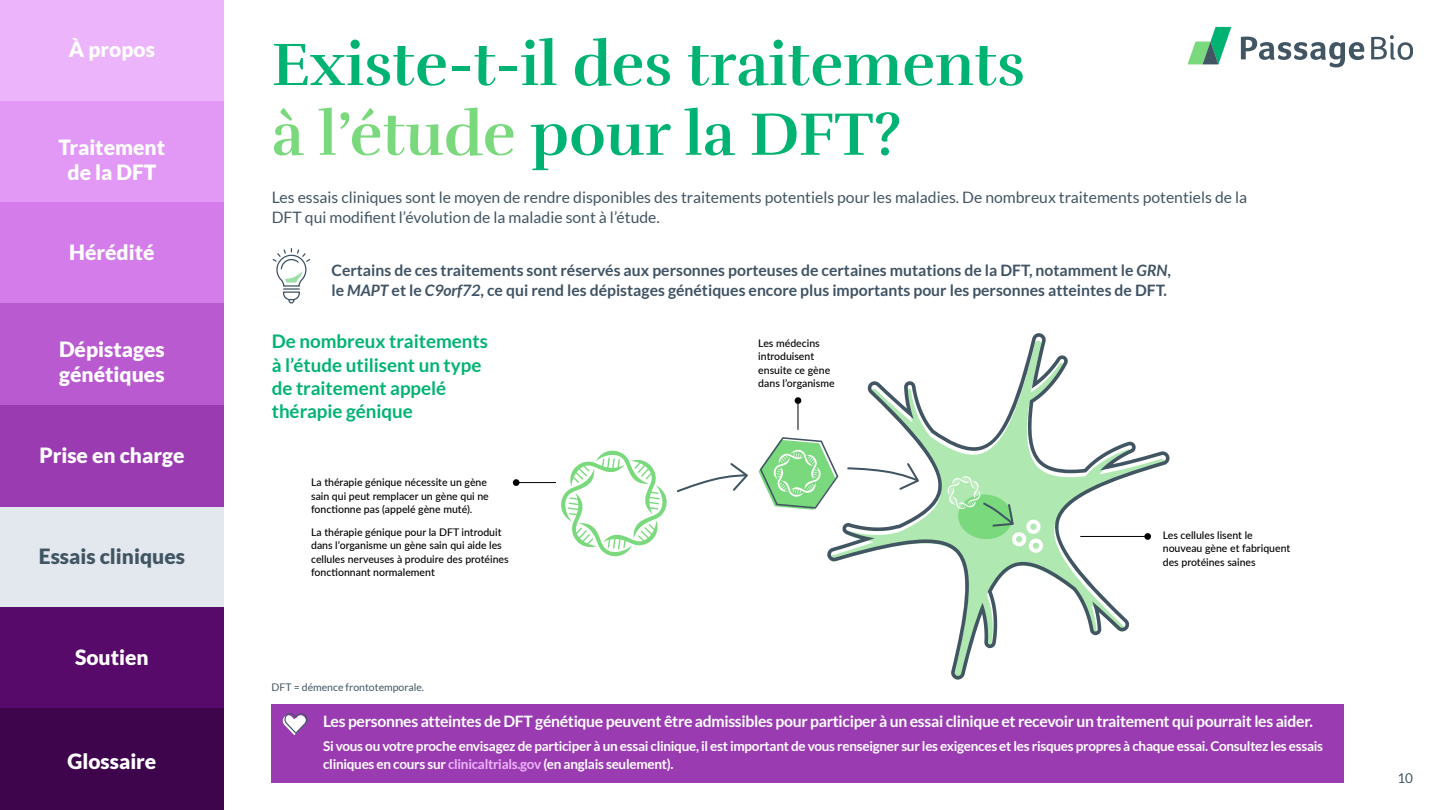
<style>
.page{position:relative;width:1440px;height:810px;background:#fff}
.page>*{position:absolute;margin:0;border:0;box-sizing:border-box;transform-origin:0 0}
.t1{font:700 61.5px/69.8px "Rufina";color:#00b373}
.t2{font:900 21px/25.2px "Lato";color:#fff;text-align:center}
.t3{font:900 21px "Lato";color:#415563}
.t4{font:700 18.75px/23.2px "Lato";color:#00b373}
.t5{font:700 15.75px/20.2px "Lato";color:#3f5364}
.t6{font:15.75px/20.2px "Lato";color:#415563}
.t7{font:700 15.75px "Lato";letter-spacing:-.02em;color:#fff}
.t8{font:700 13.5px/18px "Lato";letter-spacing:-.02em;color:#fff}
.t9{font:13.5px "Lato";color:#415563}
.t10{font:500 10.5px/13.5px "Lato";color:#000}
.t11{font:10.5px "Lato";color:#415563}
.s1{color:#79d97c}
.s2{font-style:italic}
.s3{color:#ecb4fa}
</style>
<div class="page">
<div style="left:272px;top:704px;width:1072px;height:79px;background:#9b3bb2"></div>
<svg style="left:282px;top:713px;width:26px;height:22px"></svg>
<svg style="left:827px;top:333px;width:343px;height:347px"></svg>
<svg style="left:846px;top:461px;width:75px;height:31px"></svg>
<svg style="left:759px;top:436px;width:80px;height:74px"></svg>
<svg style="left:561px;top:450px;width:187px;height:107px"></svg>
<svg style="left:945px;top:474px;width:99px;height:80px;background:#a7e2a9"></svg>
<div style="left:1144px;top:533px;width:7px;height:7px;background:#000;border-radius:50%"></div>
<hr style="left:1080px;top:536px;width:67px;height:1px;background:#000">
<div style="left:795px;top:397px;width:6px;height:7px;background:#000;border-radius:50%"></div>
<svg style="left:798px;top:403px;width:1px;height:27px"></svg>
<div style="left:513px;top:479px;width:7px;height:7px;background:#000;border-radius:50%"></div>
<hr style="left:517px;top:482px;width:39px;height:1px;background:#000">
<svg style="left:1188px;top:27px;width:43px;height:37px"></svg>
<svg style="left:1241px;top:37px;width:123px;height:30px"></svg>
<svg style="left:1371px;top:35px;width:42px;height:25px"></svg>
<svg style="left:272px;top:248px;width:39px;height:56px"></svg>
<div style="left:0;top:507px;width:224px;height:101px;background:#e2e8ed"></div>
<div style="left:0;top:0;width:224px;height:102px;background:#ecb4fa"></div>
<div style="left:0;top:102px;width:224px;height:101px;background:#e298f5"></div>
<div style="left:0;top:203px;width:224px;height:101px;background:#d57ceb"></div>
<div style="left:0;top:304px;width:224px;height:101px;background:#b95ad1"></div>
<div style="left:0;top:405px;width:224px;height:102px;background:#9b3bb2"></div>
<div style="left:0;top:608px;width:224px;height:101px;background:#580a6b"></div>
<div style="left:0;top:709px;width:224px;height:101px;background:#3e054d"></div>
<h2 class="t2" style="left:69px;top:37px;width:88px">À propos</h2>
<h2 class="t2" style="left:59px;top:134px;width:108px">Traitement de la DFT</h2>
<h2 class="t2" style="left:69px;top:239px;width:87px">Hérédité</h2>
<h2 class="t2" style="left:59px;top:336px;width:107px;text-align:left">Dépistages génétiques</h2>
<h2 class="t2" style="left:39px;top:442px;width:147px">Prise en charge</h2>
<h2 class="t3" style="left:39px;top:544px;width:148px">Essais cliniques</h2>
<h2 class="t2" style="left:75px;top:644px;width:75px">Soutien</h2>
<h2 class="t2" style="left:67px;top:748px;width:90px">Glossaire</h2>
<h1 class="t1" style="left:272px;top:30px;width:755px">Existe-t-il des traitements <span class="s1">à l’étude</span> pour la DFT?</h1>
<h3 class="t6" style="left:272px;top:187px;width:977px">Les essais cliniques sont le moyen de rendre disponibles des traitements potentiels pour les maladies. De nombreux traitements potentiels de la<br>DFT qui modifient l’évolution de la maladie sont à l’étude.</h3>
<p class="t5" style="left:332px;top:260px;width:841px">Certains de ces traitements sont réservés aux personnes porteuses de certaines mutations de la DFT, notamment le <span class="s2">GRN</span>, le <span class="s2">MAPT</span> et le <span class="s2">C9orf72</span>, ce qui rend les dépistages génétiques encore plus importants pour les personnes atteintes de DFT.</p>
<h3 class="t4" style="left:272px;top:330px;width:218px">De nombreux traitements à l’étude utilisent un type de traitement appelé thérapie génique</h3>
<p class="t10" style="left:311px;top:475px;width:179px">La thérapie génique nécessite un gène sain qui peut remplacer un gène qui ne fonctionne pas (appelé gène muté).</p>
<p class="t10" style="left:311px;top:525px;width:199px">La thérapie génique pour la DFT introduit dans l’organisme un gène sain qui aide les cellules nerveuses à produire des protéines fonctionnant normalement</p>
<p class="t11" style="left:272px;top:681px;width:154px">DFT = démence frontotemporale.</p>
<p class="t10" style="left:758px;top:336px;width:78px">Les médecins introduisent ensuite ce gène dans l’organisme</p>
<p class="t10" style="left:1163px;top:528px;width:129px">Les cellules lisent le nouveau gène et fabriquent des protéines saines</p>
<h3 class="t7" style="left:323px;top:712px;width:991px">Les personnes atteintes de DFT génétique peuvent être admissibles pour participer à un essai clinique et recevoir un traitement qui pourrait les aider.</h3>
<p class="t8" style="left:323px;top:737px;width:1002px">Si vous ou votre proche envisagez de participer à un essai clinique, il est important de vous renseigner sur les exigences et les risques propres à chaque essai. Consultez les essais cliniques en cours sur <span class="s3">clinicaltrials.gov</span> (en anglais seulement).</p>
<p class="t9" style="left:1397px;top:771px;width:17px">10</p>
</div>
